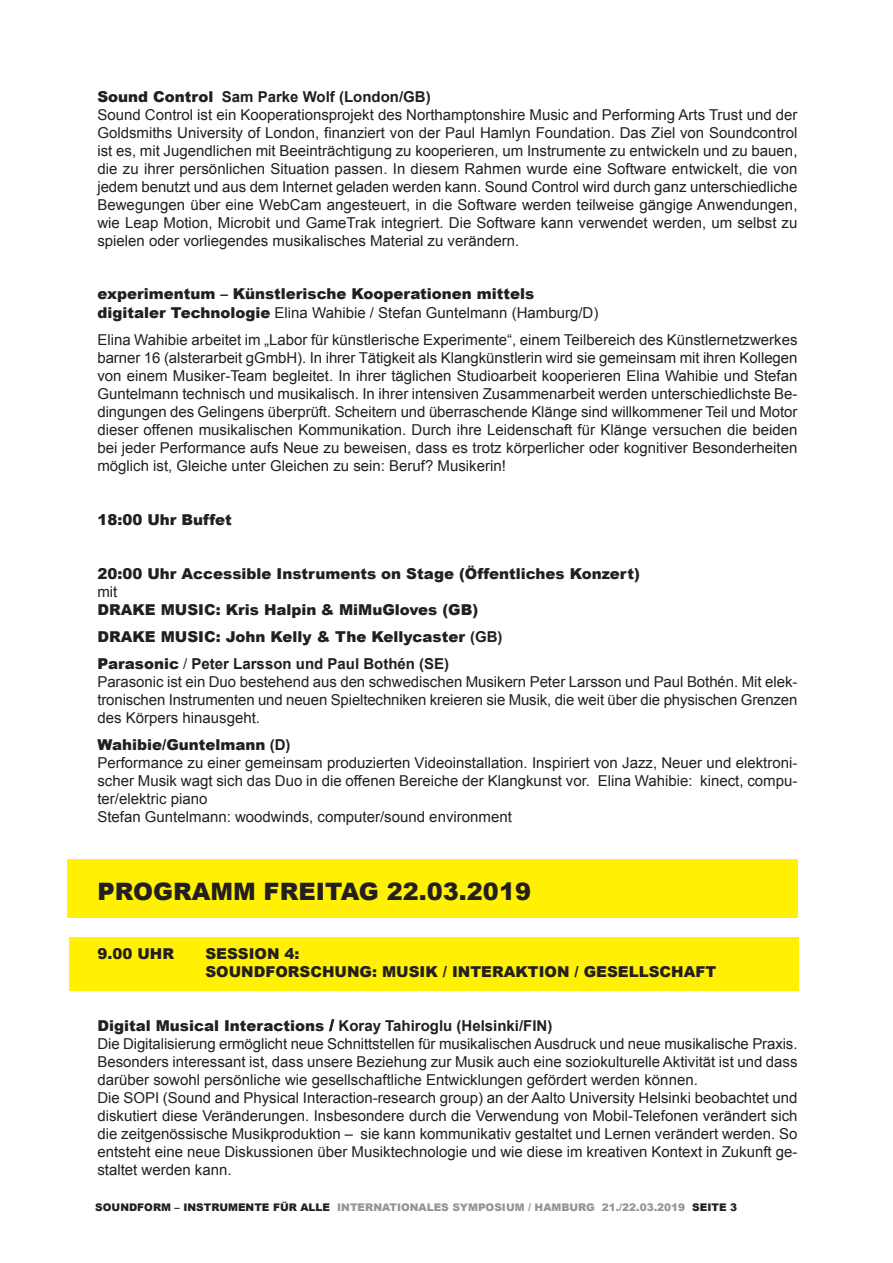
<style>
.page{position:relative;width:893px;height:1263px;background:#fff}
.page>*{position:absolute;margin:0;border:0;box-sizing:border-box;transform-origin:0 0}
.t1{font:900 24px "Arial";color:#231f20}
.t2{font:15px/18px "Arial";color:#231f20}
.t3{font:900 15px/18.1px "Arial";color:#231f20}
.t4{font:900 10.5px "Arial";color:#939598}
.s1{font-weight:900}
.s2{font-weight:700}
.s3{font-weight:400}
.s4{color:#231f20}
</style>
<div class="page">
<div style="left:67px;top:859px;width:730px;height:58px;background:#fff101"></div>
<div style="left:69px;top:937px;width:730px;height:54px;background:#fff101"></div>
<p class="t2" style="left:97px;top:87px;width:702px"><span class="s1">Sound Control</span> <span class="s2">Sam Parke Wolf (London/GB)<br></span>Sound Control ist ein Kooperationsprojekt des Northamptonshire Music and Performing Arts Trust und der Goldsmiths University of London, finanziert von der Paul Hamlyn Foundation. Das Ziel von Soundcontrol ist es, mit Jugendlichen mit Beeinträchtigung zu kooperieren, um Instrumente zu entwickeln und zu bauen, die zu ihrer persönlichen Situation passen. In diesem Rahmen wurde eine Software entwickelt, die von jedem benutzt und aus dem Internet geladen werden kann. Sound Control wird durch ganz unterschiedliche Bewegungen über eine WebCam angesteuert, in die Software werden teilweise gängige Anwendungen, wie Leap Motion, Microbit und GameTrak integriert. Die Software kann verwendet werden, um selbst zu spielen oder vorliegendes musikalisches Material zu verändern.</p>
<p class="t3" style="left:97px;top:284px;width:502px">experimentum – Künstlerische Kooperationen mittels digitaler Technologie <span class="s3">Elina Wahibie / Stefan Guntelmann (Hamburg/D)</span></p>
<p class="t2" style="left:97px;top:330px;width:702px;text-align:justify">Elina Wahibie arbeitet im „Labor für künstlerische Experimente“, einem Teilbereich des Künstlernetzwerkes barner 16 (alsterarbeit gGmbH). In ihrer Tätigkeit als Klangkünstlerin wird sie gemeinsam mit ihren Kollegen von einem Musiker-Team begleitet. In ihrer täglichen Studioarbeit kooperieren Elina Wahibie und Stefan Guntelmann technisch und musikalisch. In ihrer intensiven Zusammenarbeit werden unterschiedlichste Be&shy;dingungen des Gelingens überprüft. Scheitern und überraschende Klänge sind willkommener Teil und Motor dieser offenen musikalischen Kommunikation. Durch ihre Leidenschaft für Klänge versuchen die beiden bei jeder Performance aufs Neue zu beweisen, dass es trotz körperlicher oder kognitiver Besonderheiten möglich ist, Gleiche unter Gleichen zu sein: Beruf? Musikerin!</p>
<p class="t3" style="left:97px;top:510px;width:136px">18:00 Uhr Buffet</p>
<p class="t3" style="left:97px;top:564px;width:544px">20:00 Uhr Accessible Instruments on Stage (Öffentliches Konzert)</p>
<p class="t2" style="left:97px;top:582px;width:21px">mit</p>
<p class="t3" style="left:97px;top:595px;width:407px;line-height:27.2px">DRAKE MUSIC: Kris Halpin &amp; MiMuGloves (GB)<br>DRAKE MUSIC: John Kelly &amp; The Kellycaster <span class="s2">(GB)<br></span>Parasonic <span class="s3">/</span> <span class="s2">Peter Larsson und Paul Bothén (SE)</span></p>
<p class="t2" style="left:97px;top:673px;width:702px;text-align:justify">Parasonic ist ein Duo bestehend aus den schwedischen Musikern Peter Larsson und Paul Bothén. Mit elek&shy;tronischen Instrumenten und neuen Spieltechniken kreieren sie Musik, die weit über die physischen Grenzen des Körpers hinausgeht.</p>
<p class="t2" style="left:97px;top:736px;width:702px"><span class="s1">wahibie/Guntelmann</span> <span class="s2">(D)<br></span>Performance zu einer gemeinsam produzierten Videoinstallation. Inspiriert von Jazz, Neuer und elektroni&shy;scher Musik wagt sich das Duo in die offenen Bereiche der Klangkunst vor. Elina Wahibie: kinect, compu&shy;ter/elektric piano<br>Stefan Guntelmann: woodwinds, computer/sound environment</p>
<h1 class="t1" style="left:97px;top:874px;width:435px">PROGRAMM FREITAG 22.03.2019</h1>
<p class="t3" style="left:97px;top:943px;width:78px">9.00 UHR</p>
<p class="t3" style="left:205px;top:943px;width:512px">SESSION 4:<br>SOUNDFORSCHUNG: MUSIK / INTERAKTION / GESELLSCHAFT</p>
<p class="t2" style="left:97px;top:1016px;width:702px"><span class="s1">Digital Musical Interactions /</span> <span class="s2">Koray Tahiroglu (Helsinki/FIN)<br></span>Die Digitalisierung ermöglicht neue Schnittstellen für musikalischen Ausdruck und neue musikalische Praxis.<br>Besonders interessant ist, dass unsere Beziehung zur Musik auch eine soziokulturelle Aktivität ist und dass darüber sowohl persönliche wie gesellschaftliche Entwicklungen gefördert werden können.<br>Die SOPI (Sound and Physical Interaction-research group) an der Aalto University Helsinki beobachtet und diskutiert diese Veränderungen. Insbesondere durch die Verwendung von Mobil-Telefonen verändert sich die zeitgenössische Musikproduktion – sie kann kommunikativ gestaltet und Lernen verändert werden. So entsteht eine neue Diskussionen über Musiktechnologie und wie diese im kreativen Kontext in Zukunft ge&shy;staltet werden kann.</p>
<p class="t4" style="left:95px;top:1200px;width:643px"><span class="s4">SOUNDFORM – INSTRUMENTE FÜR ALLE</span> INTERNATIONALES SYMPOSIUM / HAMBURG 21./22.03.2019 <span class="s4">SEITE 3</span></p>
</div>
